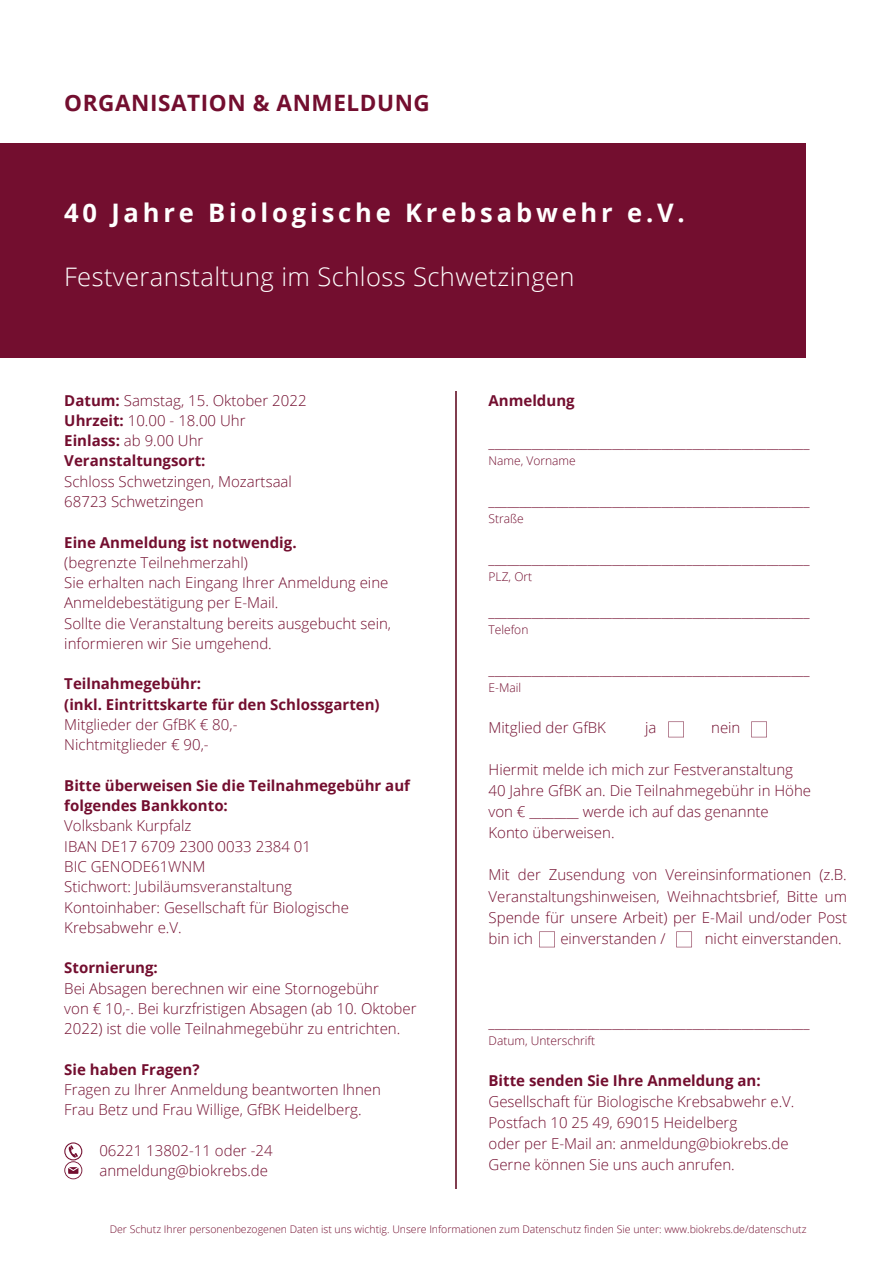
<style>
.page{position:relative;width:894px;height:1264px;background:#fff}
.page>*{position:absolute;margin:0;border:0;box-sizing:border-box;transform-origin:0 0}
.t1{font:300 25.5px "Open Sans";letter-spacing:.015em;color:#fff}
.t2{font:700 25.5px "Open Sans";letter-spacing:.15em;color:#fff}
.t3{font:700 22.5px "Open Sans";letter-spacing:.025em;color:#730e2f}
.t4{font:300 15px/20.2px "Open Sans";color:#730e2f}
.t5{font:700 15px/20.2px "Open Sans";color:#730e2f}
.t6{font:300 12px "Open Sans";color:#730e2f}
.t7{font:300 10.5px "Open Sans";color:#730e2f}
.s1{font-weight:700}
</style>
<div class="page">
<div style="left:0;top:143px;width:804px;height:214px;background:#730e2f"></div>
<hr style="left:455px;top:391px;width:2px;height:798px;background:#803d4f">
<svg style="left:668px;top:721px;width:15px;height:16px"></svg>
<svg style="left:751px;top:721px;width:15px;height:16px"></svg>
<svg style="left:64px;top:1142px;width:18px;height:37px"></svg>
<svg style="left:539px;top:931px;width:16px;height:16px"></svg>
<svg style="left:676px;top:931px;width:15px;height:16px"></svg>
<h2 class="t3" style="left:64px;top:87px;width:367px">ORGANISATION &amp; ANMELDUNG</h2>
<h1 class="t2" style="left:64px;top:194px;width:622px">40 Jahre Biologische Krebsabwehr e.V.</h1>
<h1 class="t1" style="left:64px;top:259px;width:512px">Festveranstaltung im Schloss Schwetzingen</h1>
<p class="t4" style="left:64px;top:389px;width:244px"><span class="s1">Datum:</span> Samstag, 15. Oktober 2022<br><span class="s1">Uhrzeit:</span> 10.00 - 18.00 Uhr<br><span class="s1">Einlass:</span> ab 9.00 Uhr<br><span class="s1">Veranstaltungsort:</span></p>
<p class="t4" style="left:64px;top:471px;width:229px">Schloss Schwetzingen, Mozartsaal<br>68723 Schwetzingen</p>
<p class="t5" style="left:64px;top:531px;width:234px">Eine Anmeldung ist notwendig.</p>
<p class="t4" style="left:64px;top:552px;width:328px">(begrenzte Teilnehmerzahl)<br>Sie erhalten nach Eingang Ihrer Anmeldung eine Anmeldebestätigung per E-Mail.<br>Sollte die Veranstaltung bereits ausgebucht sein, informieren wir Sie umgehend.</p>
<p class="t5" style="left:64px;top:673px;width:317px">Teilnahmegebühr:<br>(inkl. Eintrittskarte für den Schlossgarten)</p>
<p class="t4" style="left:64px;top:714px;width:175px">Mitglieder der GfBK € 80,-<br>Nichtmitglieder € 90,-</p>
<p class="t5" style="left:64px;top:775px;width:347px">Bitte überweisen Sie die Teilnahmegebühr auf folgendes Bankkonto:</p>
<p class="t4" style="left:64px;top:815px;width:286px">Volksbank Kurpfalz<br>IBAN DE17 6709 2300 0033 2384 01<br>BIC GENODE61WNM<br>Stichwort: Jubiläumsveranstaltung<br>Kontoinhaber: Gesellschaft für Biologische<br>Krebsabwehr e.V.</p>
<p class="t5" style="left:64px;top:957px;width:95px">Stornierung:</p>
<p class="t4" style="left:64px;top:977px;width:354px">Bei Absagen berechnen wir eine Stornogebühr<br>von € 10,-. Bei kurzfristigen Absagen (ab 10. Oktober<br>2022) ist die volle Teilnahmegebühr zu entrichten.</p>
<p class="t5" style="left:64px;top:1058px;width:137px">Sie haben Fragen?</p>
<p class="t4" style="left:64px;top:1079px;width:318px">Fragen zu Ihrer Anmeldung beantworten Ihnen<br>Frau Betz und Frau Willige, GfBK Heidelberg.</p>
<p class="t4" style="left:99px;top:1139px;width:175px">06221 13802-11 oder -24 anmeldung@biokrebs.de</p>
<p class="t5" style="left:488px;top:390px;width:88px">Anmeldung</p>
<p class="t4" style="left:488px;top:432px;width:322px">____________________________________________________</p>
<p class="t6" style="left:488px;top:452px;width:89px">Name, Vorname</p>
<p class="t4" style="left:488px;top:490px;width:322px">____________________________________________________</p>
<p class="t6" style="left:488px;top:510px;width:37px">Straße</p>
<p class="t4" style="left:488px;top:548px;width:322px">____________________________________________________</p>
<p class="t6" style="left:488px;top:568px;width:45px">PLZ, Ort</p>
<p class="t4" style="left:488px;top:601px;width:322px">____________________________________________________</p>
<p class="t6" style="left:488px;top:621px;width:41px">Telefon</p>
<p class="t4" style="left:488px;top:659px;width:322px">____________________________________________________</p>
<p class="t6" style="left:488px;top:679px;width:34px">E-Mail</p>
<p class="t4" style="left:488px;top:717px;width:119px">Mitglied der GfBK</p>
<p class="t4" style="left:645px;top:717px;width:13px">ja</p>
<p class="t4" style="left:711px;top:717px;width:31px">nein</p>
<p class="t4" style="left:488px;top:759px;width:324px;line-height:21px">Hiermit melde ich mich zur Festveranstaltung 40 Jahre GfBK an. Die Teilnahmegebühr in Höhe von € ________ werde ich auf das genannte Konto überweisen.</p>
<p class="t4" style="left:488px;top:864px;width:360px;line-height:21px;text-align:justify">Mit der Zusendung von Vereinsinformationen (z.B.<br>Veranstaltungshinweisen, Weihnachtsbrief, Bitte um Spende für unsere Arbeit) per E-Mail und/oder Post bin ich</p>
<p class="t4" style="left:560px;top:927px;width:107px">einverstanden /</p>
<p class="t4" style="left:704px;top:927px;width:138px">nicht einverstanden.</p>
<p class="t4" style="left:488px;top:1011px;width:322px">____________________________________________________</p>
<p class="t6" style="left:488px;top:1031px;width:108px">Datum, Unterschrift</p>
<p class="t5" style="left:488px;top:1069px;width:273px">Bitte senden Sie Ihre Anmeldung an:</p>
<p class="t4" style="left:488px;top:1090px;width:307px;line-height:21px">Gesellschaft für Biologische Krebsabwehr e.V.<br>Postfach 10 25 49, 69015 Heidelberg<br>oder per E-Mail an: anmeldung@biokrebs.de Gerne können Sie uns auch anrufen.</p>
<p class="t7" style="left:110px;top:1221px;width:698px">Der Schutz Ihrer personenbezogenen Daten ist uns wichtig. Unsere Informationen zum Datenschutz finden Sie unter: www.biokrebs.de/datenschutz</p>
</div>
